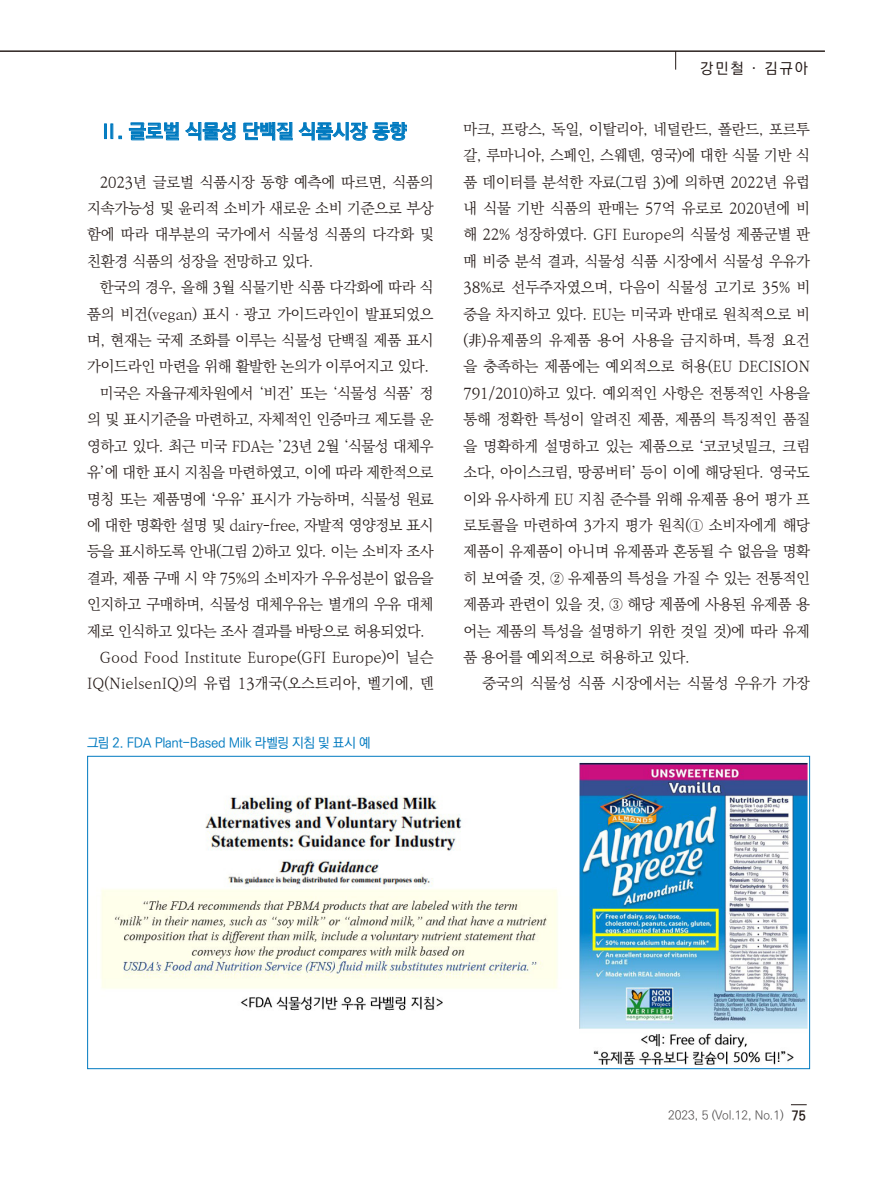
<style>
.page{position:relative;width:893px;height:1191px;background:#fff}
.page>*{position:absolute;margin:0;border:0;box-sizing:border-box;transform-origin:0 0}
.t1{font:700 19.5px "Ko Pub World Dotum";color:#007ac0}
.t2{font:300 15px/26.4px "Ko Pub World Batang";letter-spacing:-.01em;color:#231916;text-align:justify}
.t3{font:500 15px "Ko Pub World Dotum";letter-spacing:.14em;color:#231916}
.t4{font:500 13.5px "Ko Pub World Dotum";letter-spacing:-.025em;color:#007ac0}
.t5{font:300 12px "Ko Pub World Dotum";letter-spacing:-.01em;color:#4d4a4a}
.s1{font-family:"YDVY Mj O12";font-weight:400}
.s2{font-weight:700;font-size:13.5px;color:#231916}
</style>
<div class="page">
<svg style="left:791px;top:1104px;width:16px;height:1px"></svg>
<svg style="left:675px;top:52px;width:1px;height:18px"></svg>
<hr style="left:0;top:51px;width:825px;height:1px;background:#231916">
<svg style="left:111px;top:124px;width:2px;height:15px"></svg>
<div style="left:104px;top:124px;width:3px;height:15px;border:1px solid #007ac0"></div>
<svg style="left:129px;top:122px;width:50px;height:18px"></svg>
<svg style="left:185px;top:122px;width:51px;height:19px"></svg>
<svg style="left:243px;top:122px;width:50px;height:18px"></svg>
<svg style="left:299px;top:122px;width:68px;height:19px"></svg>
<svg style="left:373px;top:122px;width:34px;height:19px"></svg>
<img style="left:101px;top:762px;width:707px;height:303px">
<p class="t1" style="left:100px;top:117px;width:308px">Ⅱ. 글로벌 식물성 단백질 식품시장 동향</p>
<p class="t2" style="left:87px;top:169px;width:348px;text-indent:13px">2023년 글로벌 식품시장 동향 예측에 따르면, 식품의 지속가능성 및 윤리적 소비가 새로운 소비 기준으로 부상 함에 따라 대부분의 국가에서 식물성 식품의 다각화 및 친환경 식품의 성장을 전망하고 있다.</p>
<p class="t2" style="left:87px;top:275px;width:348px;text-indent:13px">한국의 경우, 올해 3월 식물기반 식품 다각화에 따라 식 품의 비건(vegan) 표시<span class="s1">·</span>광고 가이드라인이 발표되었으 며, 현재는 국제 조화를 이루는 식물성 단백질 제품 표시 가이드라인 마련을 위해 활발한 논의가 이루어지고 있다.</p>
<p class="t2" style="left:87px;top:380px;width:348px;text-indent:13px">미국은 자율규제차원에서 ‘비건’ 또는 ‘식물성 식품’ 정 의 및 표시기준을 마련하고, 자체적인 인증마크 제도를 운 영하고 있다. 최근 미국 FDA는 ’23년 2월 ‘식물성 대체우 유’에 대한 표시 지침을 마련하였고, 이에 따라 제한적으로 명칭 또는 제품명에 <span class="s1">‘</span>우유<span class="s1">’</span> 표시가 가능하며, 식물성 원료 에 대한 명확한 설명 및 dairy-free, 자발적 영양정보 표시 등을 표시하도록 안내(그림 2)하고 있다. 이는 소비자 조사 결과, 제품 구매 시 약 75%의 소비자가 우유성분이 없음을 인지하고 구매하며, 식물성 대체우유는 별개의 우유 대체 제로 인식하고 있다는 조사 결과를 바탕으로 허용되었다.</p>
<p class="t2" style="left:87px;top:644px;width:348px;text-align:right">Good Food Institute Europe(GFI Europe)이 닐슨<br>IQ(NielsenIQ)의 유럽 13개국(오스트리아, 벨기에, 덴</p>
<p class="t4" style="left:87px;top:733px;width:285px">그림 2. FDA Plant-Based Milk 라벨링 지침 및 표시 예</p>
<p class="t3" style="left:700px;top:57px;width:109px">강민철 〮 김규아</p>
<p class="t2" style="left:463px;top:116px;width:348px">마크, 프랑스, 독일, 이탈리아, 네덜란드, 폴란드, 포르투 갈, 루마니아, 스페인, 스웨덴, 영국)에 대한 식물 기반 식 품 데이터를 분석한 자료(그림 3)에 의하면 2022년 유럽 내 식물 기반 식품의 판매는 57억 유로로 2020년에 비 해 22% 성장하였다. GFI Europe의 식물성 제품군별 판 매 비중 분석 결과, 식물성 식품 시장에서 식물성 우유가 38%로 선두주자였으며, 다음이 식물성 고기로 35% 비 중을 차지하고 있다. EU는 미국과 반대로 원칙적으로 비 (非)유제품의 유제품 용어 사용을 금지하며, 특정 요건 을 충족하는 제품에는 예외적으로 허용(EU DECISION 791/2010)하고 있다. 예외적인 사항은 전통적인 사용을 통해 정확한 특성이 알려진 제품, 제품의 특징적인 품질 을 명확하게 설명하고 있는 제품으로 <span class="s1">‘</span>코코넛밀크, 크림 소다, 아이스크림, 땅콩버터<span class="s1">’</span> 등이 이에 해당된다. 영국도 이와 유사하게 EU 지침 준수를 위해 유제품 용어 평가 프 로토콜을 마련하여 3가지 평가 원칙(① 소비자에게 해당 제품이 유제품이 아니며 유제품과 혼동될 수 없음을 명확 히 보여줄 것, ② 유제품의 특성을 가질 수 있는 전통적인 제품과 관련이 있을 것, ③ 해당 제품에 사용된 유제품 용 어는 제품의 특성을 설명하기 위한 것일 것)에 따라 유제 품 용어를 예외적으로 허용하고 있다.</p>
<p class="t2" style="left:482px;top:671px;width:329px">중국의 식물성 식품 시장에서는 식물성 우유가 가장</p>
<p class="t5" style="left:668px;top:1106px;width:139px">2023, 5 (Vol.12, No.1) <span class="s2">75</span></p>
</div>
